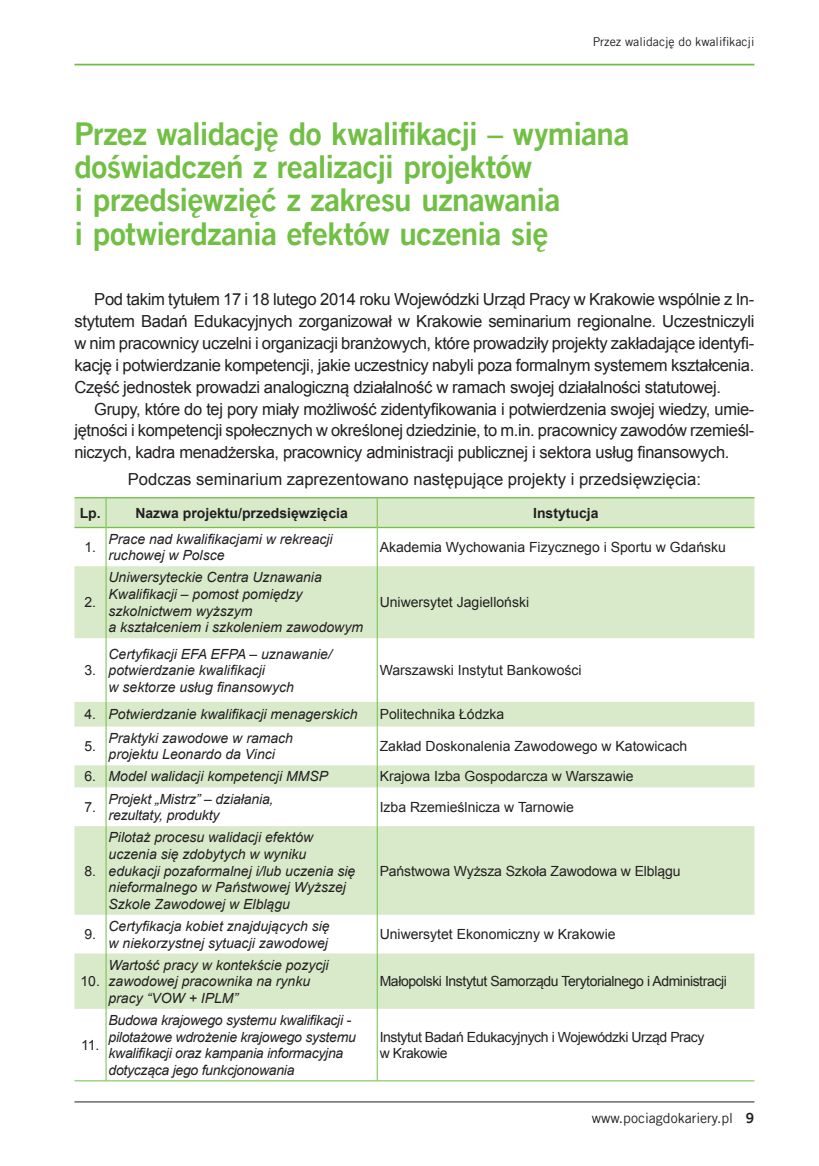
<style>
.page{position:relative;width:819px;height:1166px;background:#fff}
.page>*{position:absolute;margin:0;border:0;box-sizing:border-box;transform-origin:0 0}
.t1{font:31.5px/33.2px "Trade Gothic LT Com Bd 2";letter-spacing:-.015em;color:#71bf44}
.t2{font:16.62px/21.9px "Arial";letter-spacing:-.02em;color:#231f20;text-align:justify}
.t3{font:16.62px "Arial";color:#231f20}
.t4{font:italic 14px/16.6px "Arial";color:#231f20}
.t5{font:14px "Arial";color:#231f20}
.t6{font:italic 14px/16.6px "Arial";letter-spacing:-.02em;color:#231f20}
.t7{font:14px/16.6px "Arial";letter-spacing:-.03em;color:#231f20}
.t8{font:700 14px "Arial";color:#231f20}
.t9{font:14px "Trade Gothic LT Com";color:#231f20}
.t10{font:12.25px "Trade Gothic LT Com";color:#231f20}
.s1{font-style:normal}
.s2{font-family:"Trade Gothic LT Com Bd 2"}
</style>
<div class="page">
<hr style="left:74px;top:64px;width:680px;height:1px;background:#71bf44">
<hr style="left:74px;top:1101px;width:680px;height:1px;background:#231f20">
<svg style="left:74px;top:498px;width:680px;height:511px;fill:#d9eaca"></svg>
<hr style="left:74px;top:497px;width:680px;height:1px;background:#71bf44">
<hr style="left:74px;top:527px;width:32px;height:1px;background:#71bf44">
<hr style="left:106px;top:527px;width:271px;height:1px;background:#71bf44">
<hr style="left:377px;top:527px;width:377px;height:1px;background:#71bf44">
<svg style="left:377px;top:498px;width:1px;height:29px"></svg>
<hr style="left:377px;top:527px;width:1px;height:39px;background:#71bf44">
<hr style="left:377px;top:566px;width:1px;height:72px;background:#71bf44">
<hr style="left:377px;top:638px;width:1px;height:64px;background:#71bf44">
<svg style="left:377px;top:702px;width:1px;height:24px"></svg>
<hr style="left:377px;top:726px;width:1px;height:39px;background:#71bf44">
<svg style="left:377px;top:765px;width:1px;height:22px"></svg>
<hr style="left:377px;top:787px;width:1px;height:39px;background:#71bf44">
<hr style="left:377px;top:826px;width:1px;height:89px;background:#71bf44">
<hr style="left:377px;top:915px;width:1px;height:38px;background:#71bf44">
<hr style="left:377px;top:953px;width:1px;height:56px;background:#71bf44">
<hr style="left:377px;top:1009px;width:1px;height:71px;background:#71bf44">
<svg style="left:106px;top:498px;width:1px;height:29px"></svg>
<hr style="left:106px;top:527px;width:1px;height:39px;background:#71bf44">
<hr style="left:106px;top:566px;width:1px;height:72px;background:#71bf44">
<hr style="left:106px;top:638px;width:1px;height:64px;background:#71bf44">
<svg style="left:106px;top:702px;width:1px;height:24px"></svg>
<hr style="left:106px;top:726px;width:1px;height:39px;background:#71bf44">
<svg style="left:106px;top:765px;width:1px;height:22px"></svg>
<hr style="left:106px;top:787px;width:1px;height:39px;background:#71bf44">
<hr style="left:106px;top:826px;width:1px;height:89px;background:#71bf44">
<hr style="left:106px;top:915px;width:1px;height:38px;background:#71bf44">
<hr style="left:106px;top:953px;width:1px;height:56px;background:#71bf44">
<hr style="left:106px;top:1009px;width:1px;height:71px;background:#71bf44">
<hr style="left:74px;top:1080px;width:680px;height:1px;background:#71bf44">
<p class="t10" style="left:592px;top:34px;width:163px">Przez walidację do kwalifikacji</p>
<h1 class="t1" style="left:74px;top:117px;width:556px">Przez walidację do kwalifikacji – wymiana doświadczeń z realizacji projektów<br>i przedsięwzięć z zakresu uznawania<br>i potwierdzania efektów uczenia się</h1>
<p class="t2" style="left:74px;top:288px;width:681px;text-indent:20px">Pod takim tytułem 17 i 18 lutego 2014 roku Wojewódzki Urząd Pracy w Krakowie wspólnie z In&shy;stytutem Badań Edukacyjnych zorganizował w Krakowie seminarium regionalne. Uczestniczyli w nim pracownicy uczelni i organizacji branżowych, które prowadziły projekty zakładające identyfi&shy;kację i potwierdzanie kompetencji, jakie uczestnicy nabyli poza formalnym systemem kształcenia.<br>Część jednostek prowadzi analogiczną działalność w ramach swojej działalności statutowej.</p>
<p class="t2" style="left:74px;top:398px;width:681px;text-indent:20px">Grupy, które do tej pory miały możliwość zidentyfikowania i potwierdzenia swojej wiedzy, umie&shy;jętności i kompetencji społecznych w określonej dziedzinie, to m.in. pracownicy zawodów rzemieśl&shy;niczych, kadra menadżerska, pracownicy administracji publicznej i sektora usług finansowych.</p>
<p class="t3" style="left:128px;top:470px;width:574px">Podczas seminarium zaprezentowano następujące projekty i przedsięwzięcia:</p>
<p class="t8" style="left:80px;top:505px;width:22px">Lp.</p>
<p class="t8" style="left:135px;top:505px;width:214px">Nazwa projektu/przedsięwzięcia</p>
<p class="t8" style="left:533px;top:505px;width:67px">Instytucja</p>
<p class="t5" style="left:84px;top:539px;width:13px">1.</p>
<p class="t4" style="left:108px;top:530px;width:226px">Prace nad kwalifikacjami w rekreacji ruchowej w Polsce</p>
<p class="t5" style="left:379px;top:539px;width:348px">Akademia Wychowania Fizycznego i Sportu w Gdańsku</p>
<p class="t5" style="left:84px;top:595px;width:13px">2.</p>
<p class="t4" style="left:108px;top:569px;width:256px">Uniwersyteckie Centra Uznawania<br>Kwalifikacji – pomost pomiędzy szkolnictwem wyższym<br>a kształceniem i szkoleniem zawodowym</p>
<p class="t5" style="left:379px;top:595px;width:151px">Uniwersytet Jagielloński</p>
<p class="t5" style="left:84px;top:662px;width:13px">3.</p>
<p class="t4" style="left:108px;top:645px;width:225px">Certyfikacji EFA EFPA – uznawanie/ potwierdzanie kwalifikacji<br>w sektorze usług finansowych</p>
<p class="t5" style="left:379px;top:662px;width:203px">Warszawski Instytut Bankowości</p>
<p class="t4" style="left:84px;top:706px;width:275px"><span class="s1">4.</span> Potwierdzanie kwalifikacji menagerskich</p>
<p class="t5" style="left:379px;top:706px;width:126px">Politechnika Łódzka</p>
<p class="t5" style="left:84px;top:738px;width:13px">5.</p>
<p class="t4" style="left:108px;top:729px;width:186px">Praktyki zawodowe w ramach projektu Leonardo da Vinci</p>
<p class="t5" style="left:379px;top:738px;width:309px">Zakład Doskonalenia Zawodowego w Katowicach</p>
<p class="t4" style="left:84px;top:768px;width:245px"><span class="s1">6.</span> Model walidacji kompetencji MMSP</p>
<p class="t5" style="left:379px;top:769px;width:255px">Krajowa Izba Gospodarcza w Warszawie</p>
<p class="t5" style="left:84px;top:799px;width:13px">7.</p>
<p class="t4" style="left:108px;top:790px;width:166px">Projekt „Mistrz” – działania, rezultaty, produkty</p>
<p class="t5" style="left:379px;top:799px;width:196px">Izba Rzemieślnicza w Tarnowie</p>
<p class="t5" style="left:84px;top:863px;width:13px">8.</p>
<p class="t4" style="left:108px;top:829px;width:248px">Pilotaż procesu walidacji efektów uczenia się zdobytych w wyniku edukacji pozaformalnej i/lub uczenia się nieformalnego w Państwowej Wyższej Szkole Zawodowej w Elblągu</p>
<p class="t5" style="left:379px;top:863px;width:302px">Państwowa Wyższa Szkoła Zawodowa w Elblągu</p>
<p class="t5" style="left:84px;top:926px;width:13px">9.</p>
<p class="t4" style="left:108px;top:918px;width:222px">Certyfikacja kobiet znajdujących się w niekorzystnej sytuacji zawodowej</p>
<p class="t5" style="left:379px;top:926px;width:237px">Uniwersytet Ekonomiczny w Krakowie</p>
<p class="t5" style="left:80px;top:973px;width:21px">10.</p>
<p class="t4" style="left:108px;top:956px;width:221px">Wartość pracy w kontekście pozycji zawodowej pracownika na rynku pracy “VOW + IPLM”</p>
<p class="t7" style="left:379px;top:973px;width:348px">Małopolski Instytut Samorządu Terytorialnego i Administracji</p>
<p class="t5" style="left:81px;top:1037px;width:20px">11.</p>
<p class="t6" style="left:108px;top:1012px;width:249px">Budowa krajowego systemu kwalifikacji - pilotażowe wdrożenie krajowego systemu kwalifikacji oraz kampania informacyjna dotycząca jego funkcjonowania</p>
<p class="t7" style="left:379px;top:1028px;width:326px">Instytut Badań Edukacyjnych i Wojewódzki Urząd Pracy w Krakowie</p>
<p class="t9" style="left:591px;top:1109px;width:164px">www.pociagdokariery.pl <span class="s2">9</span></p>
</div>
